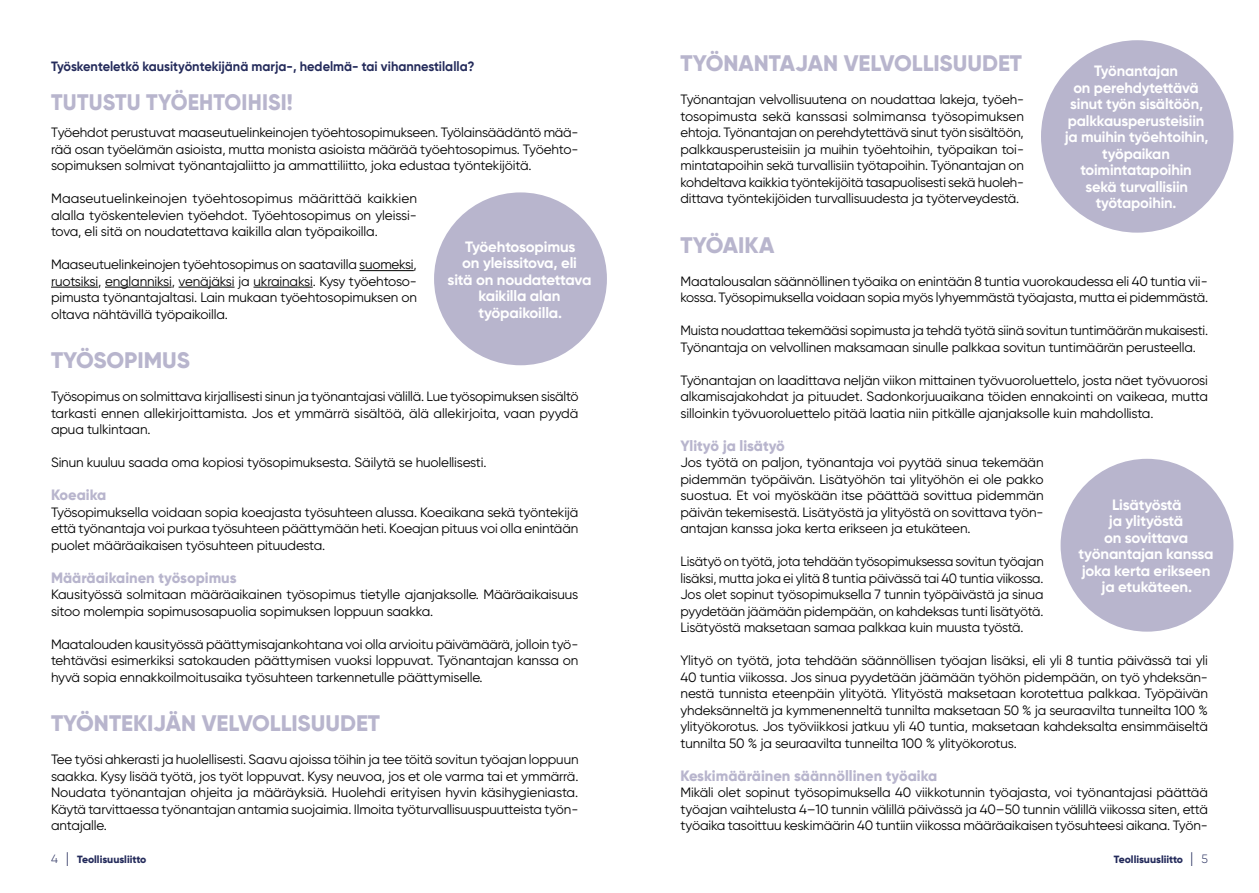
<style>
.page{position:relative;width:1259px;height:893px;background:#fff}
.page>*{position:absolute;margin:0;border:0;box-sizing:border-box;transform-origin:0 0}
.t1{font:800 22.5px "Gilroy";color:#b8b5cd}
.t2{font:800 22.5px "Gilroy";color:#b8b5cd;scale:.95 1}
.t3{font:700 15px/16.5px "Gilroy";letter-spacing:-.01em;color:#fff;text-align:center}
.t4{font:800 15px "Gilroy";color:#b8b5cd}
.t5{font:13.5px/16.5px "Gilroy";letter-spacing:-.01em;color:#000;text-align:justify}
.t6{font:13.5px/16.5px "Gilroy";letter-spacing:-.01em;color:#000;text-align:justify;scale:.95 1}
.t7{font:700 13.5px "Gilroy";color:#242b5b;scale:.95 1}
.t8{font:800 10.5px "Gilroy";letter-spacing:-.005em;color:#242b5b}
.s1{font-weight:300;font-size:12px}
.s2{font-weight:300;font-size:15px}
</style>
<div class="page">
<hr style="left:359px;top:270px;width:55px;height:1px;background:#000">
<hr style="left:51px;top:287px;width:47px;height:1px;background:#000">
<hr style="left:105px;top:287px;width:67px;height:1px;background:#000">
<hr style="left:179px;top:287px;width:55px;height:1px;background:#000">
<hr style="left:253px;top:287px;width:60px;height:1px;background:#000">
<div style="left:434px;top:192px;width:173px;height:173px;background:#b8b5cd;border-radius:50%"></div>
<div style="left:1060px;top:459px;width:173px;height:173px;background:#b8b5cd;border-radius:50%"></div>
<div style="left:1041px;top:40px;width:192px;height:193px;background:#b8b5cd;border-radius:50%"></div>
<p class="t7" style="left:51px;top:58px;width:447px">Työskenteletkö kausityöntekijänä marja-, hedelmä- tai vihannestilalla?</p>
<h1 class="t2" style="left:51px;top:88px;width:256px">TUTUSTU TYÖEHTOIHISI!</h1>
<p class="t6" style="left:51px;top:124px;width:557px">Työehdot perustuvat maaseutuelinkeinojen työehtosopimukseen. Työlainsäädäntö mää&shy;rää osan työelämän asioista, mutta monista asioista määrää työehtosopimus. Työehto&shy;sopimuksen solmivat työnantajaliitto ja ammattiliitto, joka edustaa työntekijöitä.</p>
<p class="t5" style="left:51px;top:190px;width:367px">Maaseutuelinkeinojen työehtosopimus määrittää kaikkien alalla työskentelevien työehdot. Työehtosopimus on yleissi&shy;tova, eli sitä on noudatettava kaikilla alan työpaikoilla.</p>
<p class="t5" style="left:51px;top:256px;width:367px">Maaseutuelinkeinojen työehtosopimus on saatavilla suomeksi, ruotsiksi, englanniksi, venäjäksi ja ukrainaksi. Kysy työehtoso&shy;pimusta työnantajaltasi. Lain mukaan työehtosopimuksen on oltava nähtävillä työpaikoilla.</p>
<h1 class="t1" style="left:51px;top:346px;width:140px">TYÖSOPIMUS</h1>
<p class="t5" style="left:51px;top:388px;width:529px">Työsopimus on solmittava kirjallisesti sinun ja työnantajasi välillä. Lue työsopimuksen sisältö tarkasti ennen allekirjoittamista. Jos et ymmärrä sisältöä, älä allekirjoita, vaan pyydä apua tulkintaan.</p>
<p class="t5" style="left:51px;top:454px;width:437px">Sinun kuuluu saada oma kopiosi työsopimuksesta. Säilytä se huolellisesti.</p>
<p class="t4" style="left:51px;top:486px;width:57px">Koeaika</p>
<p class="t5" style="left:51px;top:504px;width:529px">Työsopimuksella voidaan sopia koeajasta työsuhteen alussa. Koeaikana sekä työntekijä että työnantaja voi purkaa työsuhteen päättymään heti. Koeajan pituus voi olla enintään puolet määräaikaisen työsuhteen pituudesta.</p>
<p class="t4" style="left:51px;top:568px;width:187px">Määräaikainen työsopimus</p>
<p class="t5" style="left:51px;top:586px;width:529px">Kausityössä solmitaan määräaikainen työsopimus tietylle ajanjaksolle. Määräaikaisuus sitoo molempia sopimusosapuolia sopimuksen loppuun saakka.</p>
<p class="t5" style="left:51px;top:636px;width:529px">Maatalouden kausityössä päättymisajankohtana voi olla arvioitu päivämäärä, jolloin työ&shy;tehtäväsi esimerkiksi satokauden päättymisen vuoksi loppuvat. Työnantajan kanssa on hyvä sopia ennakkoilmoitusaika työsuhteen tarkennetulle päättymiselle.</p>
<h1 class="t1" style="left:51px;top:709px;width:330px">TYÖNTEKIJÄN VELVOLLISUUDET</h1>
<p class="t5" style="left:51px;top:751px;width:529px">Tee työsi ahkerasti ja huolellisesti. Saavu ajoissa töihin ja tee töitä sovitun työajan loppuun saakka. Kysy lisää työtä, jos työt loppuvat. Kysy neuvoa, jos et ole varma tai et ymmärrä.<br>Noudata työnantajan ohjeita ja määräyksiä. Huolehdi erityisen hyvin käsihygieniasta.<br>Käytä tarvittaessa työnantajan antamia suojaimia. Ilmoita työturvallisuuspuutteista työn&shy;antajalle.</p>
<p class="t3" style="left:448px;top:238px;width:145px">Työehtosopimus<br>on yleissitova, eli<br>sitä on noudatettava kaikilla alan työpaikoilla.</p>
<h1 class="t1" style="left:680px;top:49px;width:343px">TYÖNANTAJAN VELVOLLISUUDET</h1>
<p class="t5" style="left:680px;top:91px;width:345px">Työnantajan velvollisuutena on noudattaa lakeja, työeh&shy;tosopimusta sekä kanssasi solmimansa työsopimuksen ehtoja. Työnantajan on perehdytettävä sinut työn sisältöön, palkkausperusteisiin ja muihin työehtoihin, työpaikan toi&shy;mintatapoihin sekä turvallisiin työtapoihin. Työnantajan on kohdeltava kaikkia työntekijöitä tasapuolisesti sekä huoleh&shy;dittava työntekijöiden turvallisuudesta ja työterveydestä.</p>
<h1 class="t1" style="left:680px;top:231px;width:95px">TYÖAIKA</h1>
<p class="t5" style="left:680px;top:273px;width:529px">Maatalousalan säännöllinen työaika on enintään 8 tuntia vuorokaudessa eli 40 tuntia vii&shy;kossa. Työsopimuksella voidaan sopia myös lyhyemmästä työajasta, mutta ei pidemmästä.</p>
<p class="t5" style="left:680px;top:322px;width:529px">Muista noudattaa tekemääsi sopimusta ja tehdä työtä siinä sovitun tuntimäärän mukaisesti.<br>Työnantaja on velvollinen maksamaan sinulle palkkaa sovitun tuntimäärän perusteella.</p>
<p class="t5" style="left:680px;top:372px;width:529px">Työnantajan on laadittava neljän viikon mittainen työvuoroluettelo, josta näet työvuorosi alkamisajakohdat ja pituudet. Sadonkorjuuaikana töiden ennakointi on vaikeaa, mutta silloinkin työvuoroluettelo pitää laatia niin pitkälle ajanjaksolle kuin mahdollista.</p>
<p class="t4" style="left:680px;top:436px;width:106px">Ylityö ja lisätyö</p>
<p class="t5" style="left:680px;top:454px;width:364px">Jos työtä on paljon, työnantaja voi pyytää sinua tekemään pidemmän työpäivän. Lisätyöhön tai ylityöhön ei ole pakko suostua. Et voi myöskään itse päättää sovittua pidemmän päivän tekemisestä. Lisätyöstä ja ylityöstä on sovittava työn&shy;antajan kanssa joka kerta erikseen ja etukäteen.</p>
<p class="t5" style="left:680px;top:553px;width:364px">Lisätyö on työtä, jota tehdään työsopimuksessa sovitun työajan lisäksi, mutta joka ei ylitä 8 tuntia päivässä tai 40 tuntia viikossa.<br>Jos olet sopinut työsopimuksella 7 tunnin työpäivästä ja sinua pyydetään jäämään pidempään, on kahdeksas tunti lisätyötä.<br>Lisätyöstä maksetaan samaa palkkaa kuin muusta työstä.</p>
<p class="t5" style="left:680px;top:652px;width:529px">Ylityö on työtä, jota tehdään säännöllisen työajan lisäksi, eli yli 8 tuntia päivässä tai yli 40 tuntia viikossa. Jos sinua pyydetään jäämään työhön pidempään, on työ yhdeksän&shy;nestä tunnista eteenpäin ylityötä. Ylityöstä maksetaan korotettua palkkaa. Työpäivän yhdeksänneltä ja kymmenenneltä tunnilta maksetaan 50 % ja seuraavilta tunneilta 100 % ylityökorotus. Jos työviikkosi jatkuu yli 40 tuntia, maksetaan kahdeksalta ensimmäiseltä tunnilta 50 % ja seuraavilta tunneilta 100 % ylityökorotus.</p>
<p class="t4" style="left:680px;top:766px;width:258px">Keskimääräinen säännöllinen työaika</p>
<p class="t5" style="left:680px;top:784px;width:529px">Mikäli olet sopinut työsopimuksella 40 viikkotunnin työajasta, voi työnantajasi päättää työajan vaihtelusta 4–10 tunnin välillä päivässä ja 40–50 tunnin välillä viikossa siten, että työaika tasoittuu keskimäärin 40 tuntiin viikossa määräaikaisen työsuhteesi aikana. Työn-</p>
<p class="t3" style="left:1065px;top:63px;width:145px">Työnantajan<br>on perehdytettävä sinut työn sisältöön, palkkausperusteisiin ja muihin työehtoihin, työpaikan toimintatapoihin sekä turvallisiin työtapoihin.</p>
<p class="t3" style="left:1078px;top:496px;width:136px">Lisätyöstä<br>ja ylityöstä<br>on sovittava työnantajan kanssa joka kerta erikseen ja etukäteen.</p>
<p class="t8" style="left:51px;top:853px;width:97px"><span class="s1">4</span> <span class="s2">|</span> Teollisuusliitto</p>
<p class="t8" style="left:1114px;top:853px;width:95px">Teollisuusliitto <span class="s2">|</span> <span class="s1">5</span></p>
</div>
